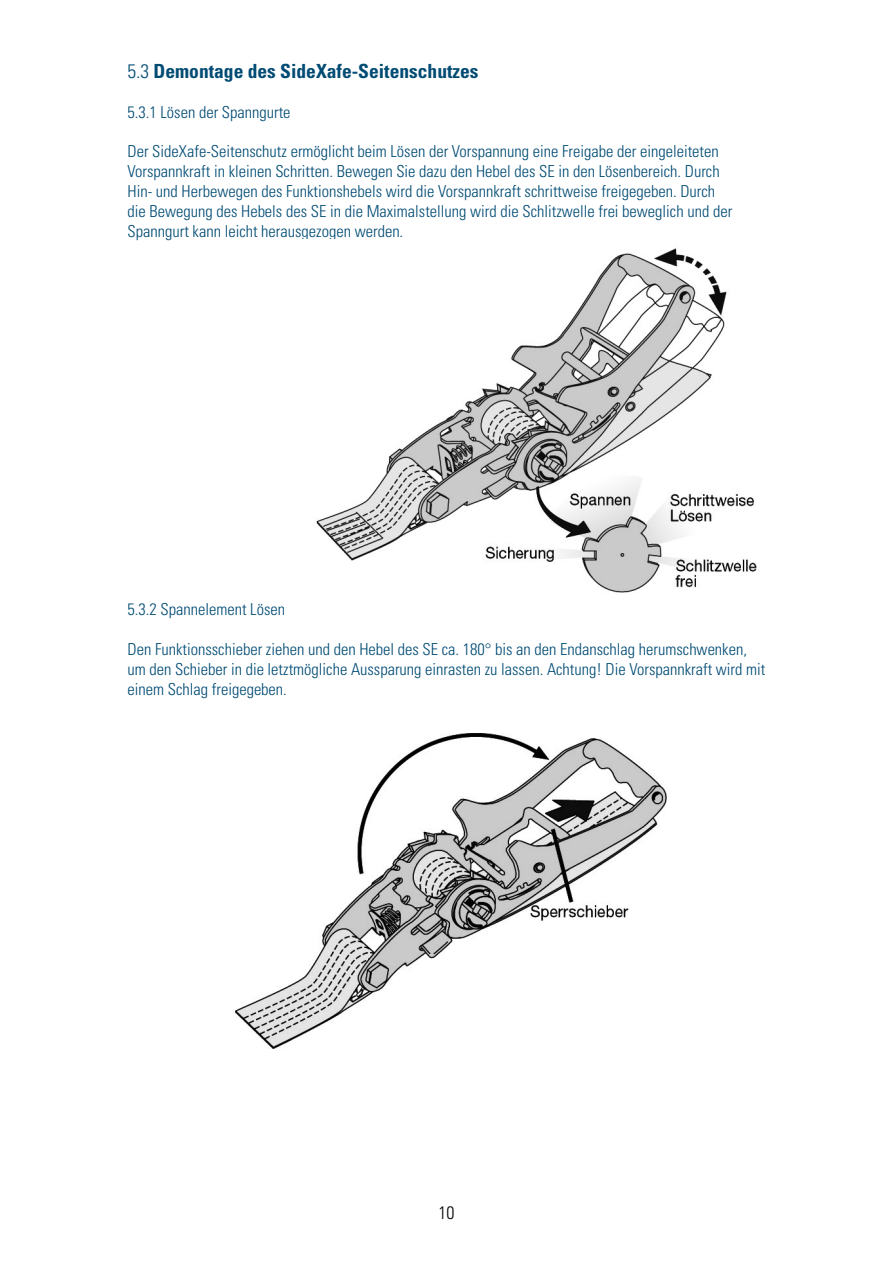
<style>
.page{position:relative;width:893px;height:1263px;background:#fff}
.page>*{position:absolute;margin:0;border:0;box-sizing:border-box;transform-origin:0 0}
.t1{font:700 condensed 19.5px "Univers LT Std";color:#004b74}
.t2{font:300 condensed 18px "Univers LT Std";color:#000}
.t3{font:300 condensed 16.5px/19.8px "Univers LT Std";color:#004b74}
.s1{font-weight:300}
</style>
<div class="page">
<img style="left:316px;top:248px;width:441px;height:345px">
<img style="left:236px;top:733px;width:431px;height:316px">
<p class="t1" style="left:128px;top:59px;width:352px"><span class="s1">5.3</span> Demontage des SideXafe-Seitenschutzes</p>
<p class="t3" style="left:128px;top:102px;width:165px">5.3.1 Lösen der Spanngurte</p>
<p class="t3" style="left:128px;top:142px;width:606px">Der SideXafe-Seitenschutz ermöglicht beim Lösen der Vorspannung eine Freigabe der eingeleiteten Vorspannkraft in kleinen Schritten. Bewegen Sie dazu den Hebel des SE in den Lösenbereich. Durch Hin- und Herbewegen des Funktionshebels wird die Vorspannkraft schrittweise freigegeben. Durch die Bewegung des Hebels des SE in die Maximalstellung wird die Schlitzwelle frei beweglich und der Spanngurt kann leicht herausgezogen werden.</p>
<p class="t3" style="left:128px;top:600px;width:159px">5.3.2 Spannelement Lösen</p>
<p class="t3" style="left:128px;top:639px;width:639px">Den Funktionsschieber ziehen und den Hebel des SE ca. 180° bis an den Endanschlag herumschwenken, um den Schieber in die letztmögliche Aussparung einrasten zu lassen. Achtung! Die Vorspannkraft wird mit einem Schlag freigegeben.</p>
<p class="t2" style="left:438px;top:1201px;width:17px">10</p>
</div>
